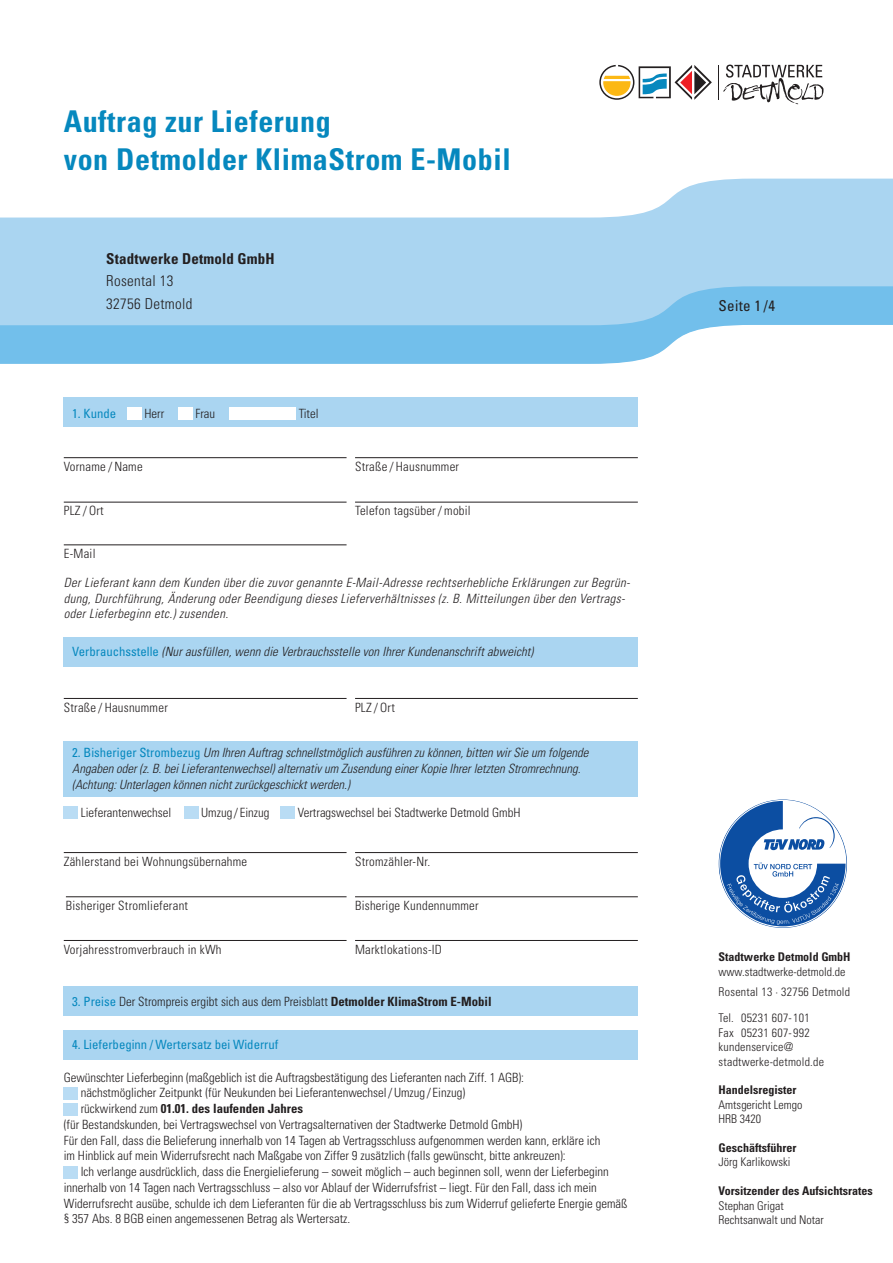
<style>
.page{position:relative;width:893px;height:1263px;background:#fff}
.page>*{position:absolute;margin:0;border:0;box-sizing:border-box;transform-origin:0 0}
.t1{font:700 condensed 30px/37.5px "Univers LT Std";letter-spacing:.02em;color:#0688be}
.t2{font:300 condensed 15px/22.5px "Univers LT Std";letter-spacing:.02em;color:#231f20}
.t3{font:700 condensed 15px "Univers LT Std";letter-spacing:.01em;color:#231f20}
.t4{font:condensed 15px "Univers LT Std";letter-spacing:.02em;color:#231f20}
.t5{font:300 condensed 12.75px "Univers LT Std";color:#231f20}
.t6{font:italic 300 condensed 12.75px/15.8px "Univers LT Std";letter-spacing:.01em;color:#231f20}
.t7{font:italic 300 condensed 12.75px/15.8px "Univers LT Std";letter-spacing:.03em;color:#231f20}
.t8{font:300 condensed 12.75px "Univers LT Std";letter-spacing:.02em;color:#231f20}
.t9{font:condensed 12.75px "Univers LT Std";color:#0688be}
.t10{font:700 condensed 12.75px "Univers LT Std";color:#231f20}
.t11{font:300 condensed 12px/14.4px "Univers LT Std";color:#231f20}
.t12{font:700 condensed 12px "Univers LT Std";color:#231f20}
.t13{font:300 condensed 12px/14.4px "Univers LT Std";letter-spacing:.02em;color:#231f20}
.s1{font-weight:400;font-style:normal;color:#0688be}
.s2{font-weight:400;color:#0688be}
.s3{font-weight:700}
.s4{font-weight:300}
</style>
<div class="page">
<svg style="left:0;top:179px;width:893px;height:107px;fill:#aad5f1"></svg>
<svg style="left:0;top:286px;width:893px;height:78px;background:#98cfef"></svg>
<hr style="left:718px;top:65px;width:1px;height:35px;background:#231f20">
<svg style="left:599px;top:65px;width:113px;height:35px"></svg>
<svg style="left:723px;top:65px;width:100px;height:39px"></svg>
<svg style="left:720px;top:801px;width:125px;height:125px"></svg>
<div style="left:64px;top:637px;width:574px;height:30px;background:#aad5f1"></div>
<hr style="left:355px;top:698px;width:283px;height:1px;background:#231f20">
<hr style="left:64px;top:698px;width:283px;height:1px;background:#231f20">
<div style="left:64px;top:398px;width:574px;height:29px;background:#aad5f1"></div>
<div style="left:128px;top:407px;width:14px;height:12px;background:#fff"></div>
<div style="left:178px;top:407px;width:15px;height:12px;background:#fff"></div>
<div style="left:229px;top:407px;width:67px;height:12px;background:#fff"></div>
<hr style="left:64px;top:457px;width:283px;height:1px;background:#231f20">
<hr style="left:355px;top:457px;width:283px;height:1px;background:#231f20">
<hr style="left:64px;top:502px;width:283px;height:1px;background:#231f20">
<hr style="left:355px;top:502px;width:283px;height:1px;background:#231f20">
<hr style="left:64px;top:545px;width:283px;height:1px;background:#231f20">
<div style="left:64px;top:986px;width:574px;height:30px;background:#aad5f1"></div>
<div style="left:64px;top:741px;width:574px;height:55px;background:#aad5f1"></div>
<hr style="left:66px;top:896px;width:281px;height:1px;background:#231f20">
<hr style="left:355px;top:896px;width:283px;height:1px;background:#231f20">
<hr style="left:64px;top:852px;width:283px;height:1px;background:#231f20">
<hr style="left:355px;top:852px;width:283px;height:1px;background:#231f20">
<hr style="left:355px;top:940px;width:283px;height:1px;background:#231f20">
<hr style="left:64px;top:940px;width:283px;height:1px;background:#231f20">
<div style="left:64px;top:806px;width:14px;height:12px;background:#b9dcf4"></div>
<div style="left:184px;top:806px;width:14px;height:12px;background:#b9dcf4"></div>
<div style="left:281px;top:806px;width:14px;height:12px;background:#b9dcf4"></div>
<div style="left:64px;top:1087px;width:14px;height:12px;background:#b9dcf4"></div>
<div style="left:64px;top:1103px;width:14px;height:12px;background:#b9dcf4"></div>
<div style="left:64px;top:1166px;width:14px;height:12px;background:#b9dcf4"></div>
<div style="left:64px;top:1030px;width:574px;height:30px;background:#aad5f1"></div>
<h1 class="t1" style="left:64px;top:103px;width:448px">Auftrag zur Lieferung<br>von Detmolder KlimaStrom E-Mobil</h1>
<p class="t3" style="left:106px;top:249px;width:170px">Stadtwerke Detmold GmbH</p>
<p class="t2" style="left:106px;top:270px;width:88px">Rosental 13<br>32756 Detmold</p>
<p class="t9" style="left:72px;top:405px;width:45px">1. Kunde</p>
<p class="t5" style="left:144px;top:405px;width:21px">Herr</p>
<p class="t5" style="left:195px;top:405px;width:21px">Frau</p>
<p class="t5" style="left:299px;top:405px;width:21px">Titel</p>
<p class="t8" style="left:64px;top:459px;width:80px">Vorname / Name</p>
<p class="t8" style="left:355px;top:459px;width:106px">Straße / Hausnummer</p>
<p class="t5" style="left:64px;top:503px;width:41px">PLZ / Ort</p>
<p class="t8" style="left:355px;top:503px;width:117px">Telefon tagsüber/mobil</p>
<p class="t5" style="left:64px;top:546px;width:33px">E-Mail</p>
<p class="t7" style="left:64px;top:575px;width:568px">Der Lieferant kann dem Kunden über die zuvor genannte E-Mail-Adresse rechtserhebliche Erklärungen zur Begrün&shy;dung, Durchführung, Änderung oder Beendigung dieses Lieferverhältnisses (z. B. Mitteilungen über den Vertrags&shy;oder Lieferbeginn etc.) zusenden.</p>
<p class="t6" style="left:72px;top:644px;width:463px"><span class="s1">Verbrauchsstelle</span> (Nur ausfüllen, wenn die Verbrauchsstelle von Ihrer Kundenanschrift abweicht)</p>
<p class="t8" style="left:64px;top:699px;width:106px">Straße / Hausnummer</p>
<p class="t5" style="left:355px;top:699px;width:41px">PLZ / Ort</p>
<p class="t6" style="left:72px;top:745px;width:518px"><span class="s1">2. Bisheriger Strombezug</span> Um Ihren Auftrag schnellstmöglich ausführen zu können, bitten wir Sie um folgende<br>Angaben oder (z. B. bei Lieferantenwechsel) alternativ um Zusendung einer Kopie Ihrer letzten Stromrechnung. (Achtung: Unterlagen können nicht zurückgeschickt werden.)</p>
<p class="t5" style="left:81px;top:804px;width:92px">Lieferantenwechsel</p>
<p class="t5" style="left:201px;top:804px;width:70px">Umzug / Einzug</p>
<p class="t5" style="left:298px;top:804px;width:224px">Vertragswechsel bei Stadtwerke Detmold GmbH</p>
<p class="t8" style="left:64px;top:854px;width:185px">Zählerstand bei Wohnungsübernahme</p>
<p class="t8" style="left:355px;top:854px;width:77px">Stromzähler-Nr.</p>
<p class="t8" style="left:66px;top:898px;width:124px">Bisheriger Stromlieferant</p>
<p class="t8" style="left:355px;top:898px;width:125px">Bisherige Kundennummer</p>
<p class="t8" style="left:64px;top:941px;width:159px">Vorjahresstromverbrauch in kWh</p>
<p class="t8" style="left:355px;top:941px;width:88px">Marktlokations-ID</p>
<p class="t5" style="left:72px;top:994px;width:421px"><span class="s2">3. Preise</span> Der Strompreis ergibt sich aus dem Preisblatt <span class="s3">Detmolder KlimaStrom E-Mobil</span></p>
<p class="t9" style="left:72px;top:1037px;width:208px">4. Lieferbeginn / Wertersatz bei Widerruf</p>
<p class="t5" style="left:64px;top:1069px;width:462px">Gewünschter Lieferbeginn (maßgeblich ist die Auftragsbestätigung des Lieferanten nach Ziff. 1 AGB):</p>
<p class="t5" style="left:81px;top:1085px;width:386px">nächstmöglicher Zeitpunkt (für Neukunden bei Lieferantenwechsel/Umzug / Einzug)</p>
<p class="t10" style="left:81px;top:1101px;width:224px"><span class="s4">rückwirkend zum</span> 01.01. des laufenden Jahres</p>
<p class="t5" style="left:64px;top:1117px;width:460px">(für Bestandskunden, bei Vertragswechsel von Vertragsalternativen der Stadtwerke Detmold GmbH)</p>
<p class="t5" style="left:64px;top:1132px;width:538px">Für den Fall, dass die Belieferung innerhalb von 14 Tagen ab Vertragsschluss aufgenommen werden kann, erkläre ich</p>
<p class="t5" style="left:64px;top:1148px;width:503px">im Hinblick auf mein Widerrufsrecht nach Maßgabe von Ziffer 9 zusätzlich (falls gewünscht, bitte ankreuzen):</p>
<p class="t5" style="left:81px;top:1164px;width:530px">Ich verlange ausdrücklich, dass die Energielieferung – soweit möglich – auch beginnen soll, wenn der Lieferbeginn</p>
<p class="t5" style="left:64px;top:1180px;width:535px">innerhalb von 14 Tagen nach Vertragsschluss – also vor Ablauf der Widerrufsfrist – liegt. Für den Fall, dass ich mein</p>
<p class="t5" style="left:64px;top:1195px;width:565px">Widerrufsrecht ausübe, schulde ich dem Lieferanten für die ab Vertragsschluss bis zum Widerruf gelieferte Energie gemäß</p>
<p class="t5" style="left:64px;top:1211px;width:288px">§ 357 Abs. 8 BGB einen angemessenen Betrag als Wertersatz.</p>
<p class="t4" style="left:719px;top:296px;width:58px">Seite 1 /4</p>
<p class="t12" style="left:719px;top:949px;width:133px">Stadtwerke Detmold GmbH</p>
<p class="t11" style="left:719px;top:961px;width:133px;line-height:20.4px">www.stadtwerke-detmold.de<br>Rosental 13 · 32756 Detmold</p>
<p class="t13" style="left:719px;top:1011px;width:107px">Tel. 05231 607-101<br>Fax 05231 607-992 kundenservice@ stadtwerke-detmold.de</p>
<p class="t12" style="left:719px;top:1083px;width:79px">Handelsregister</p>
<p class="t11" style="left:719px;top:1097px;width:85px">Amtsgericht Lemgo<br>HRB 3420</p>
<p class="t12" style="left:719px;top:1140px;width:79px">Geschäftsführer</p>
<p class="t11" style="left:719px;top:1155px;width:73px">Jörg Karlikowski</p>
<p class="t12" style="left:719px;top:1183px;width:156px">Vorsitzender des Aufsichtsrates</p>
<p class="t11" style="left:719px;top:1198px;width:107px">Stephan Grigat<br>Rechtsanwalt und Notar</p>
</div>
